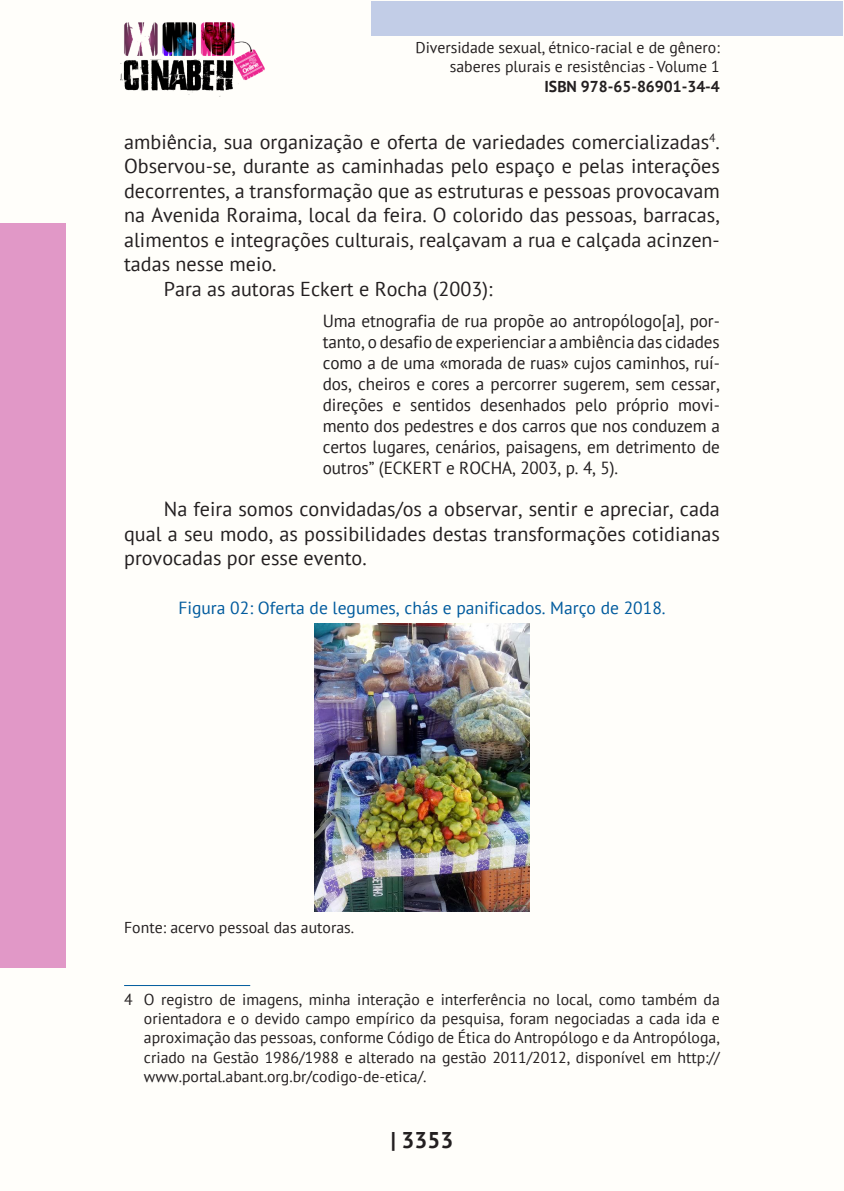
<style>
.page{position:relative;width:844px;height:1191px;background:#fff}
.page>*{position:absolute;margin:0;border:0;box-sizing:border-box;transform-origin:0 0}
.t1{font:700 22.75px "PT Sans";color:#231f20}
._8_CORPO{font:20.12px/24.5px "PT Sans";color:#231f20;text-align:justify}
._10_CITACAO{font:17.5px/21px "PT Sans";letter-spacing:-.005em;color:#231f20;text-align:justify}
._12__LEGENDA{font:17.5px "PT Sans";color:#015b9e}
._5_RODAPÉ{font:15.75px/19.2px "PT Sans";color:#231f20;text-align:right}
._13__FONTES{font:15.75px "PT Sans";color:#231f20}
.t2{font:700 15.75px "PT Sans";color:#231f20}
</style>
<div class="page">
<div style="left:0;top:0;width:843px;height:1191px;background:#fffefa"></div>
<div style="left:371px;top:1px;width:471px;height:35px;background:#c2cde7"></div>
<div style="left:0;top:223px;width:65px;height:744px;background:#e198c7"></div>
<img style="left:120px;top:22px;width:144px;height:75px">
<img style="left:314px;top:623px;width:215px;height:288px">
<hr style="left:124px;top:985px;width:126px;height:1px;background:#015b9e">
<p class="_5_RODAPÉ" style="left:415px;top:38px;width:306px">Diversidade sexual, étnico-racial e de gênero: saberes plurais e resistências - Volume 1</p>
<p class="t2" style="left:544px;top:76px;width:177px">ISBN 978-65-86901-34-4</p>
<p class="_8_CORPO" style="left:124px;top:129px;width:597px">ambiência, sua organização e oferta de variedades comercializadas<sup>4</sup>.<br>Observou-se, durante as caminhadas pelo espaço e pelas interações decorrentes, a transformação que as estruturas e pessoas provocavam na Avenida Roraima, local da feira. O colorido das pessoas, barracas, alimentos e integrações culturais, realçavam a rua e calçada acinzen&shy;tadas nesse meio.</p>
<p class="_8_CORPO" style="left:164px;top:276px;width:330px">Para as autoras Eckert e Rocha (2003):</p>
<p class="_10_CITACAO" style="left:322px;top:309px;width:398px">Uma etnografia de rua propõe ao antropólogo[a], por&shy;tanto, o desafio de experienciar a ambiência das cidades como a de uma «morada de ruas» cujos caminhos, ruí&shy;dos, cheiros e cores a percorrer sugerem, sem cessar, direções e sentidos desenhados pelo próprio movi&shy;mento dos pedestres e dos carros que nos conduzem a certos lugares, cenários, paisagens, em detrimento de outros” (ECKERT e ROCHA, 2003, p. 4, 5).</p>
<p class="_8_CORPO" style="left:124px;top:496px;width:597px;text-indent:40px">Na feira somos convidadas/os a observar, sentir e apreciar, cada qual a seu modo, as possibilidades destas transformações cotidianas provocadas por esse evento.</p>
<p class="_12__LEGENDA" style="left:178px;top:597px;width:488px">Figura 02: Oferta de legumes, chás e panificados. Março de 2018.</p>
<p class="_13__FONTES" style="left:124px;top:917px;width:231px">Fonte: acervo pessoal das autoras.</p>
<p class="_5_RODAPÉ" style="left:144px;top:989px;width:577px;text-align:justify;text-indent:-20px">4 O registro de imagens, minha interação e interferência no local, como também da orientadora e o devido campo empírico da pesquisa, foram negociadas a cada ida e aproximação das pessoas, conforme Código de Ética do Antropólogo e da Antropóloga, criado na Gestão 1986/1988 e alterado na gestão 2011/2012, disponível em http:// www.portal.abant.org.br/codigo-de-etica/.</p>
<p class="t1" style="left:390px;top:1125px;width:64px">| 3353</p>
</div>
